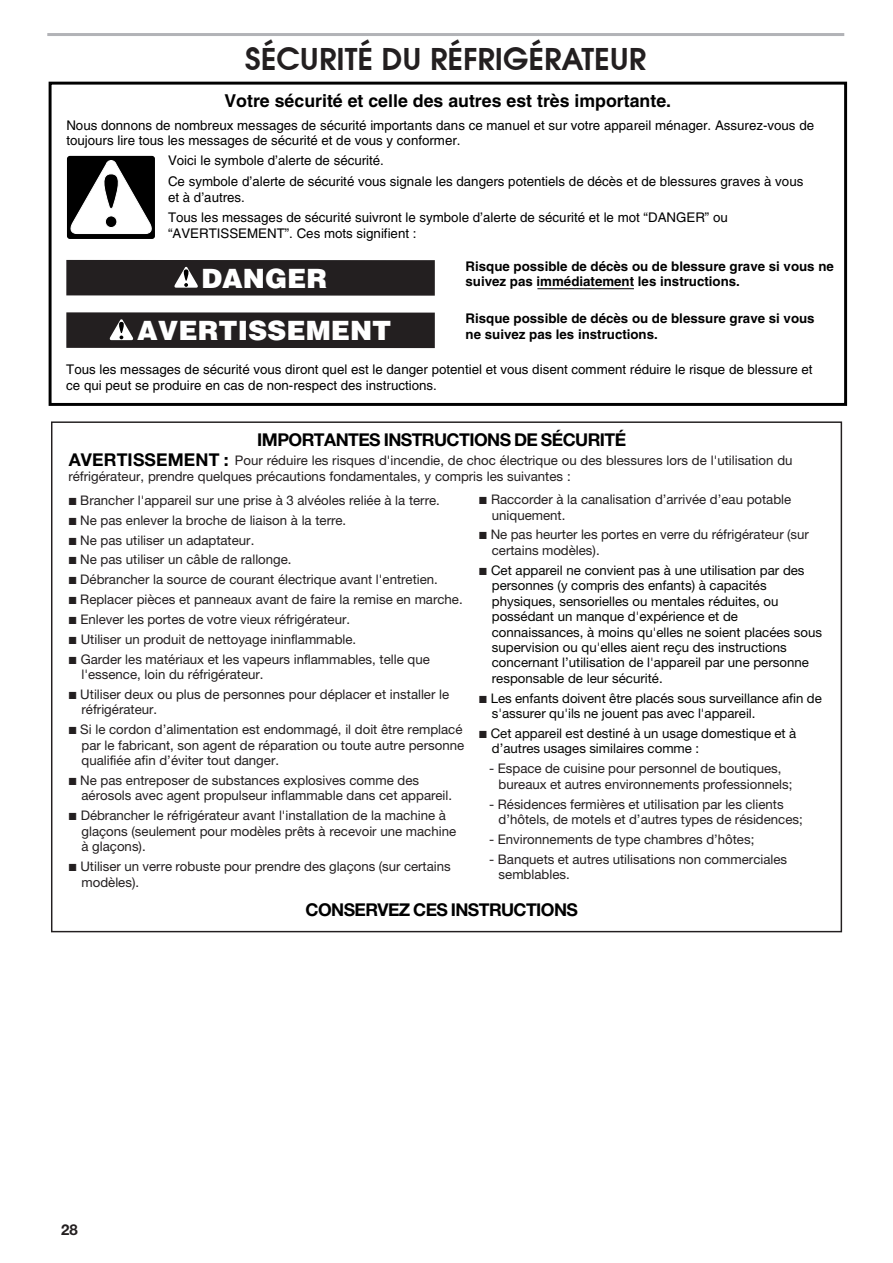
<style>
.page{position:relative;width:893px;height:1263px;background:#fff}
.page>*{position:absolute;margin:0;border:0;box-sizing:border-box;transform-origin:0 0}
.Heading_1_IKEA{font:600 30px "Avant Garde";color:#231f20}
.t1{font:900 26.55px "Helvetica";color:#fff}
.t2{font:700 17.7px "Helvetica Neue";letter-spacing:-.03em;color:#000}
.t3{font:700 17.7px "Helvetica";color:#000}
.t4{font:700 17.7px "Helvetica Neue";letter-spacing:.01em;color:#000}
.t5{font:700 15px "Helvetica Neue LT Std";color:#231f20}
.t6{font:13.35px/15.6px "Helvetica";color:#000}
.t7{font:700 13.35px/15.6px "Helvetica";color:#000}
.t8{font:13.2px/15.5px "Helvetica Neue";color:#231f20}
.t9{font:13.2px/15.5px "Helvetica Neue";color:#040503}
.s1{color:#231f20}
</style>
<div class="page">
<hr style="left:47px;top:33px;width:797px;height:3px;background:#b2b3b7">
<hr style="left:537px;top:288px;width:97px;height:1px;background:#000">
<div style="left:49px;top:82px;width:798px;height:324px;border:3px solid #000"></div>
<div style="left:67px;top:156px;width:88px;height:83px;border:3px solid #000;border-radius:2px"></div>
<svg style="left:68px;top:160px;width:86px;height:74px"></svg>
<div style="left:66px;top:312px;width:369px;height:36px;background:#231f20"></div>
<div style="left:66px;top:260px;width:369px;height:36px;background:#231f20"></div>
<svg style="left:174px;top:267px;width:24px;height:21px"></svg>
<svg style="left:109px;top:319px;width:25px;height:21px"></svg>
<p class="Heading_1_IKEA" style="left:245px;top:39px;width:403px">SÉCURITÉ DU RÉFRIGÉRATEUR</p>
<p class="t3" style="left:224px;top:90px;width:448px">Votre sécurité et celle des autres est très importante.</p>
<p class="t6" style="left:66px;top:117px;width:749px">Nous donnons de nombreux messages de sécurité importants dans ce manuel et sur votre appareil ménager. Assurez-vous de toujours lire tous les messages de sécurité et de vous y conformer.</p>
<p class="t6" style="left:168px;top:150px;width:637px;line-height:20.7px">Voici le symbole d’alerte de sécurité.<br>Ce symbole d’alerte de sécurité vous signale les dangers potentiels de décès et de blessures graves à vous</p>
<p class="t6" style="left:168px;top:187px;width:561px;line-height:20.7px">et à d’autres.<br>Tous les messages de sécurité suivront le symbole d’alerte de sécurité et le mot “DANGER” ou</p>
<p class="t6" style="left:168px;top:225px;width:250px">“AVERTISSEMENT”. Ces mots signifient :</p>
<p class="t7" style="left:466px;top:258px;width:370px">Risque possible de décès ou de blessure grave si vous ne suivez pas immédiatement les instructions.</p>
<p class="t7" style="left:466px;top:311px;width:351px">Risque possible de décès ou de blessure grave si vous ne suivez pas les instructions.</p>
<p class="t6" style="left:66px;top:362px;width:748px">Tous les messages de sécurité vous diront quel est le danger potentiel et vous disent comment réduire le risque de blessure et ce qui peut se produire en cas de non-respect des instructions.</p>
<p class="t1" style="left:201px;top:261px;width:127px">DANGER</p>
<p class="t1" style="left:137px;top:313px;width:256px">AVERTISSEMENT</p>
<p class="t2" style="left:257px;top:429px;width:370px">IMPORTANTES INSTRUCTIONS DE SÉCURITÉ</p>
<p class="t4" style="left:69px;top:449px;width:162px">AVERTISSEMENT :</p>
<p class="t8" style="left:68px;top:469px;width:504px">réfrigérateur, prendre quelques précautions fondamentales, y compris les suivantes :</p>
<p class="t8" style="left:235px;top:453px;width:559px">Pour réduire les risques d'incendie, de choc électrique ou des blessures lors de l'utilisation du</p>
<p class="t8" style="left:69px;top:492px;width:373px">■ Brancher l'appareil sur une prise à 3 alvéoles reliée à la terre.</p>
<p class="t8" style="left:69px;top:512px;width:279px">■ Ne pas enlever la broche de liaison à la terre.</p>
<p class="t8" style="left:69px;top:532px;width:187px">■ Ne pas utiliser un adaptateur.</p>
<p class="t8" style="left:69px;top:552px;width:224px">■ Ne pas utiliser un câble de rallonge.</p>
<p class="t8" style="left:69px;top:572px;width:371px">■ Débrancher la source de courant électrique avant l'entretien.</p>
<p class="t8" style="left:69px;top:591px;width:395px">■ Replacer pièces et panneaux avant de faire la remise en marche.</p>
<p class="t8" style="left:69px;top:611px;width:283px">■ Enlever les portes de votre vieux réfrigérateur.</p>
<p class="t8" style="left:69px;top:631px;width:289px">■ Utiliser un produit de nettoyage ininflammable.</p>
<p class="t8" style="left:82px;top:651px;width:350px;text-indent:-13px">■ Garder les matériaux et les vapeurs inflammables, telle que l'essence, loin du réfrigérateur.</p>
<p class="t8" style="left:82px;top:686px;width:369px;text-indent:-13px">■ Utiliser deux ou plus de personnes pour déplacer et installer le réfrigérateur.</p>
<p class="t8" style="left:82px;top:722px;width:384px;text-indent:-13px">■ Si le cordon d’alimentation est endommagé, il doit être remplacé par le fabricant, son agent de réparation ou toute autre personne qualifiée afin d’éviter tout danger.</p>
<p class="t8" style="left:82px;top:772px;width:372px;text-indent:-13px">■ Ne pas entreposer de substances explosives comme des aérosols avec agent propulseur inflammable dans cet appareil.</p>
<p class="t8" style="left:82px;top:808px;width:376px;text-indent:-13px">■ Débrancher le réfrigérateur avant l'installation de la machine à glaçons (seulement pour modèles prêts à recevoir une machine à glaçons).</p>
<p class="t8" style="left:82px;top:858px;width:371px;text-indent:-13px">■ Utiliser un verre robuste pour prendre des glaçons (sur certains modèles).</p>
<p class="t8" style="left:492px;top:492px;width:301px;text-indent:-13px">■ Raccorder à la canalisation d’arrivée d’eau potable uniquement.</p>
<p class="t8" style="left:492px;top:527px;width:319px;text-indent:-13px">■ Ne pas heurter les portes en verre du réfrigérateur (sur certains modèles).</p>
<p class="t9" style="left:492px;top:562px;width:332px;text-indent:-13px"><span class="s1">■</span> Cet appareil ne convient pas à une utilisation par des personnes (y compris des enfants) à capacités physiques, sensorielles ou mentales réduites, ou possédant un manque d<span class="s1">'</span>expérience et de connaissances, à moins qu<span class="s1">'</span>elles ne soient placées sous supervision ou qu<span class="s1">'</span>elles aient reçu des instructions concernant l’utilisation de l<span class="s1">'</span>appareil par une personne responsable de leur sécurité.</p>
<p class="t9" style="left:492px;top:690px;width:331px;text-indent:-13px"><span class="s1">■</span> Les enfants doivent être placés sous surveillance afin de s<span class="s1">'</span>assurer qu<span class="s1">'</span>ils ne jouent pas avec l<span class="s1">'</span>appareil.</p>
<p class="t9" style="left:492px;top:725px;width:306px;text-indent:-13px"><span class="s1">■</span> Cet appareil est destiné à un usage domestique et à d’autres usages similaires comme :</p>
<p class="t8" style="left:499px;top:761px;width:295px;text-indent:-9px">- Espace de cuisine pour personnel de boutiques, bureaux et autres environnements professionnels;</p>
<p class="t8" style="left:499px;top:796px;width:306px;text-indent:-9px">- Résidences fermières et utilisation par les clients d’hôtels, de motels et d’autres types de résidences;</p>
<p class="t8" style="left:489px;top:831px;width:267px">- Environnements de type chambres d’hôtes;</p>
<p class="t8" style="left:499px;top:851px;width:290px;text-indent:-9px">- Banquets et autres utilisations non commerciales semblables.</p>
<p class="t5" style="left:61px;top:1220px;width:18px">28</p>
<p class="t2" style="left:306px;top:898px;width:274px">CONSERVEZ CES INSTRUCTIONS</p>
</div>
